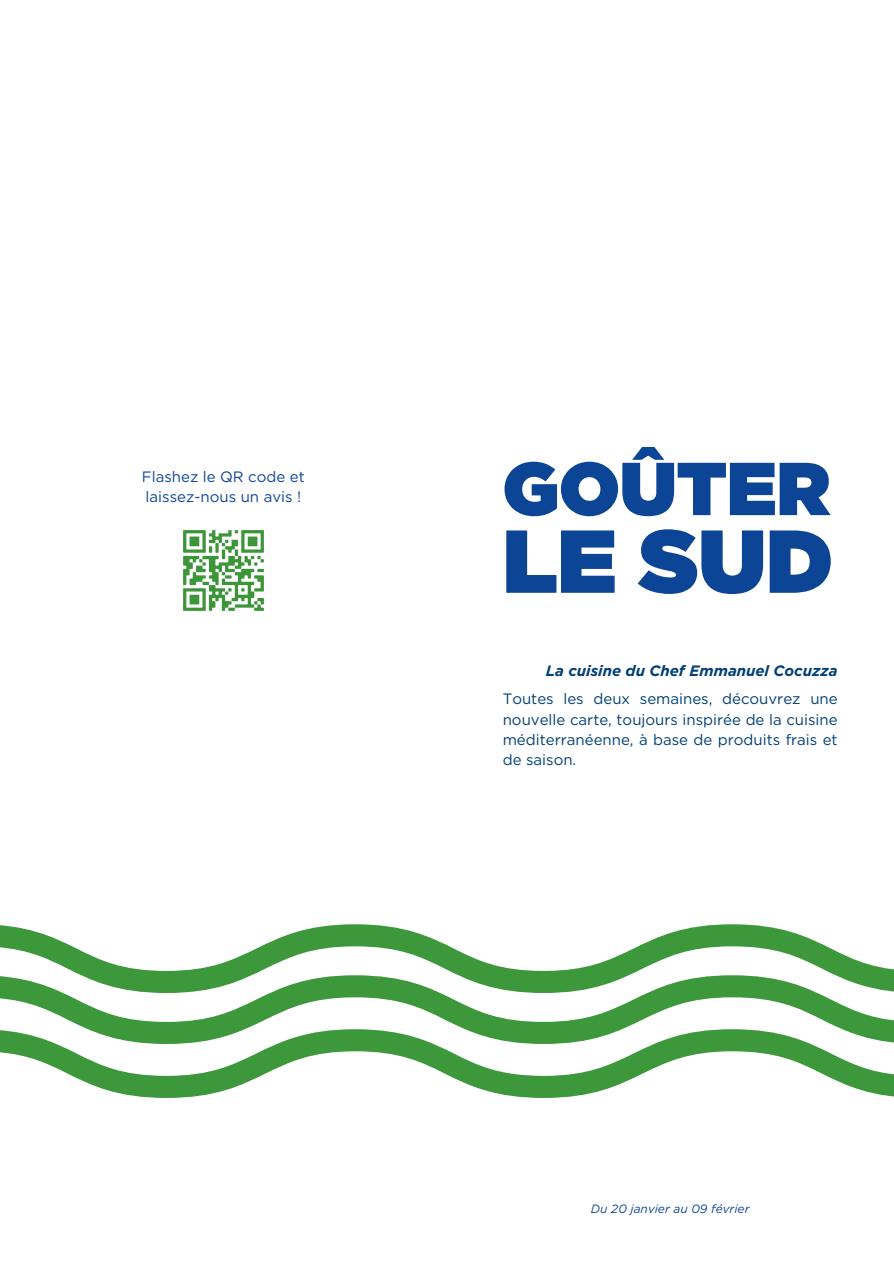
<style>
.page{position:relative;width:894px;height:1264px;background:#fff}
.page>*{position:absolute;margin:0;border:0;box-sizing:border-box;transform-origin:0 0}
.t1{font:88.95px "Gotham Ultra";color:#0c4596}
.t2{font:74.7px "Gotham Ultra";color:#0c4596}
.t3{font:15px/20.2px "Gotham";color:#003f75;text-align:justify}
.t4{font:15px/20.2px "Gotham";color:#0d4596}
.t5{font:italic 700 15px "Gotham";color:#003f75}
.t6{font:italic 12px "Gotham";color:#0c4596}
</style>
<div class="page">
<svg style="left:0;top:924px;width:893px;height:51px"></svg>
<svg style="left:0;top:975px;width:893px;height:54px"></svg>
<svg style="left:0;top:1029px;width:893px;height:68px"></svg>
<img style="left:183px;top:530px;width:81px;height:81px">
<h2 class="t4" style="left:142px;top:466px;width:164px">Flashez le QR code et laissez-nous un avis !</h2>
<h3 class="t2" style="left:502px;top:460px;width:329px">GOÛTER</h3>
<h3 class="t1" style="left:502px;top:528px;width:331px">LE SUD</h3>
<h1 class="t5" style="left:545px;top:662px;width:293px">La cuisine du Chef Emmanuel Cocuzza</h1>
<p class="t3" style="left:502px;top:689px;width:336px">Toutes les deux semaines, découvrez une nouvelle carte, toujours inspirée de la cuisine méditerranéenne, à base de produits frais et de saison.</p>
<h3 class="t6" style="left:590px;top:1201px;width:160px">Du 20 janvier au 09 février</h3>
</div>
